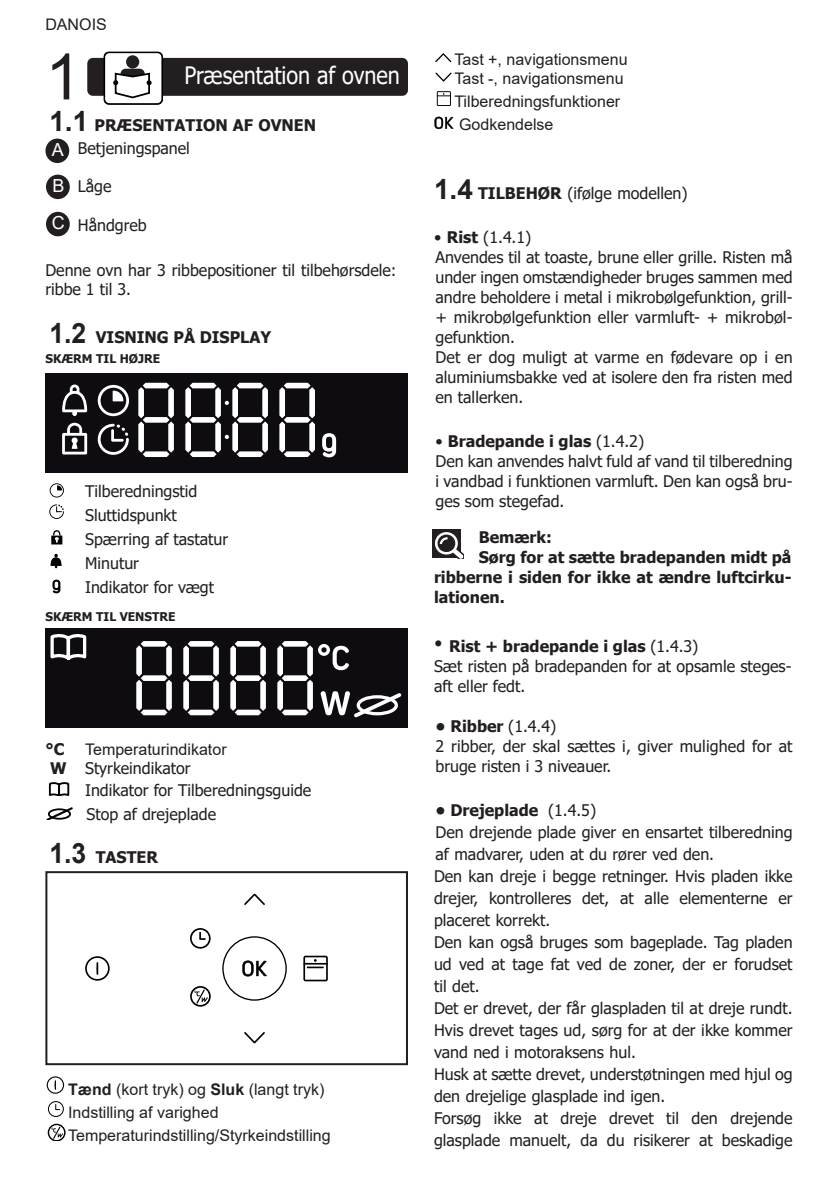
<style>
.page{position:relative;width:840px;height:1191px;background:#fff}
.page>*{position:absolute;margin:0;border:0;box-sizing:border-box;transform-origin:0 0}
.t1{font:64px "Arial";color:#231f20}
.t2{font:24px "Tahoma";color:#fff;scale:.9 1}
.t3{font:18px "Arial";color:#fff}
.t4{font:16px/20px "Tahoma";color:#231f20}
.t5{font:700 16px/20px "Tahoma";color:#231f20;text-align:justify}
.t6{font:16px "Arial";color:#231f20}
.t7{font:700 12px "Tahoma";color:#231f20}
.s1{font-family:"Arial";font-size:28px}
.s2{font-weight:700}
.s3{font-family:"Arial";font-weight:700;font-size:28px}
.s4{font-weight:400}
.s5{font-family:"Arial";font-weight:400;font-size:24px}
</style>
<div class="page">
<svg style="left:46px;top:1076px;width:19px;height:41px"></svg>
<svg style="left:48px;top:1123px;width:18px;height:17px"></svg>
<div style="left:87px;top:58px;width:321px;height:38px;background:#231f20;border-radius:6px"></div>
<svg style="left:103px;top:51px;width:60px;height:54px"></svg>
<svg style="left:45px;top:373px;width:363px;height:99px;background:#333136"></svg>
<svg style="left:244px;top:1032px;width:21px;height:11px"></svg>
<svg style="left:85px;top:956px;width:25px;height:24px"></svg>
<svg style="left:190px;top:928px;width:20px;height:20px"></svg>
<svg style="left:222px;top:936px;width:64px;height:64px"></svg>
<svg style="left:244px;top:893px;width:21px;height:12px"></svg>
<svg style="left:303px;top:955px;width:24px;height:26px"></svg>
<svg style="left:190px;top:986px;width:21px;height:20px"></svg>
<div style="left:45px;top:871px;width:363px;height:194px;border:2px solid #231f20"></div>
<div style="left:46px;top:212px;width:24px;height:24px;background:#231f20;border-radius:50%"></div>
<div style="left:45px;top:139px;width:24px;height:24px;background:#231f20;border-radius:50%"></div>
<div style="left:46px;top:175px;width:24px;height:24px;background:#231f20;border-radius:50%"></div>
<svg style="left:50px;top:483px;width:14px;height:14px"></svg>
<svg style="left:49px;top:504px;width:15px;height:15px"></svg>
<svg style="left:51px;top:530px;width:11px;height:14px"></svg>
<svg style="left:50px;top:554px;width:12px;height:14px"></svg>
<svg style="left:52px;top:579px;width:8px;height:14px"></svg>
<svg style="left:45px;top:628px;width:362px;height:99px;background:#343136"></svg>
<svg style="left:434px;top:53px;width:20px;height:77px"></svg>
<svg style="left:48px;top:782px;width:22px;height:13px"></svg>
<div style="left:432px;top:529px;width:28px;height:29px;background:#231f20"></div>
<svg style="left:435px;top:531px;width:28px;height:28px"></svg>
<svg style="left:47px;top:807px;width:26px;height:12px"></svg>
<p class="t6" style="left:45px;top:13px;width:63px">DANOIS</p>
<p class="t1" style="left:45px;top:33px;width:37px">1</p>
<p class="t2" style="left:184px;top:59px;width:241px">Præsentation af ovnen</p>
<p class="t5" style="left:49px;top:116px;width:268px"><span class="s1">1.1</span> PRÆSENTATION AF OVNEN</p>
<p class="t3" style="left:52px;top:137px;width:14px">A</p>
<p class="t3" style="left:52px;top:173px;width:14px">B</p>
<p class="t3" style="left:52px;top:210px;width:14px">C</p>
<p class="t4" style="left:78px;top:140px;width:113px">Betjeningspanel</p>
<p class="t4" style="left:78px;top:178px;width:35px">Låge</p>
<p class="t4" style="left:78px;top:216px;width:70px">Håndgreb</p>
<p class="t4" style="left:45px;top:261px;width:352px;line-height:19.2px">Denne ovn har 3 ribbepositioner til tilbehørsdele: ribbe 1 til 3.</p>
<p class="t5" style="left:49px;top:328px;width:223px"><span class="s1">1.2</span> VISNING PÅ DISPLAY</p>
<p class="t7" style="left:45px;top:350px;width:116px">SKÆRM TIL HØJRE</p>
<p class="t4" style="left:85px;top:482px;width:114px">Tilberedningstid</p>
<p class="t4" style="left:85px;top:506px;width:93px">Sluttidspunkt</p>
<p class="t4" style="left:85px;top:530px;width:144px">Spærring af tastatur</p>
<p class="t4" style="left:85px;top:554px;width:55px">Minutur</p>
<p class="t4" style="left:85px;top:578px;width:130px">Indikator for vægt</p>
<p class="t7" style="left:45px;top:608px;width:132px">SKÆRM TIL VENSTRE</p>
<p class="t5" style="left:45px;top:740px;width:20px">°C</p>
<p class="t6" style="left:85px;top:738px;width:143px">Temperaturindikator</p>
<p class="t4" style="left:50px;top:759px;width:142px"><span class="s2">W</span> Styrkeindikator</p>
<p class="t4" style="left:85px;top:780px;width:227px">Indikator for Tilberedningsguide</p>
<p class="t4" style="left:87px;top:804px;width:131px">Stop af drejeplade</p>
<p class="t5" style="left:49px;top:848px;width:110px"><span class="s1">1.3</span> TASTER</p>
<p class="t6" style="left:68px;top:1078px;width:258px"><span class="s2">Tænd</span> (kort tryk) og <span class="s2">Sluk</span> (langt tryk)</p>
<p class="t6" style="left:68px;top:1101px;width:152px">Indstilling af varighed</p>
<p class="t6" style="left:68px;top:1124px;width:264px">Temperaturindstilling/Styrkeindstilling</p>
<p class="t6" style="left:454px;top:48px;width:174px">Tast +, navigationsmenu</p>
<p class="t6" style="left:454px;top:67px;width:170px">Tast -, navigationsmenu</p>
<p class="t6" style="left:454px;top:90px;width:167px">Tilberedningsfunktioner</p>
<p class="t6" style="left:459px;top:113px;width:96px">Godkendelse</p>
<p class="t4" style="left:434px;top:184px;width:255px"><span class="s3">1.4</span> <span class="s2">TILBEHØR</span> (ifølge modellen)</p>
<p class="t4" style="left:434px;top:228px;width:99px">• <span class="s2">Rist</span> (1.4.1)</p>
<p class="t4" style="left:435px;top:248px;width:358px;text-align:justify">Anvendes til at toaste, brune eller grille. Risten må under ingen omstændigheder bruges sammen med andre beholdere i metal i mikrobølgefunktion, grill-+ mikrobølgefunktion eller varmluft- + mikrobøl&shy;gefunktion.</p>
<p class="t4" style="left:435px;top:348px;width:358px;text-align:justify">Det er dog muligt at varme en fødevare op i en aluminiumsbakke ved at isolere den fra risten med en tallerken.</p>
<p class="t5" style="left:435px;top:431px;width:210px"><span class="s4">•</span> Bradepande i glas <span class="s4">(1.4.2)</span></p>
<p class="t4" style="left:435px;top:452px;width:358px;text-align:justify">Den kan anvendes halvt fuld af vand til tilberedning i vandbad i funktionen varmluft. Den kan også bru&shy;ges som stegefad.</p>
<p class="t5" style="left:478px;top:527px;width:75px">Bemærk:</p>
<p class="t5" style="left:434px;top:547px;width:359px;text-indent:45px">Sørg for at sætte bradepanden midt på ribberne i siden for ikke at ændre luftcirku&shy;lationen.</p>
<p class="t5" style="left:434px;top:636px;width:266px"><span class="s5">•</span> Rist + bradepande i glas <span class="s4">(1.4.3)</span></p>
<p class="t4" style="left:434px;top:656px;width:359px">Sæt risten på bradepanden for at opsamle steges&shy;aft eller fedt.</p>
<p class="t5" style="left:435px;top:716px;width:122px">• Ribber <span class="s4">(1.4.4)</span></p>
<p class="t4" style="left:435px;top:736px;width:358px">2 ribber, der skal sættes i, giver mulighed for at bruge risten i 3 niveauer.</p>
<p class="t5" style="left:435px;top:800px;width:162px">• Drejeplade <span class="s4">(1.4.5)</span></p>
<p class="t4" style="left:435px;top:821px;width:358px;line-height:22px">Den drejende plade giver en ensartet tilberedning af madvarer, uden at du rører ved den.</p>
<p class="t4" style="left:434px;top:865px;width:360px;line-height:22px;text-align:justify">Den kan dreje i begge retninger. Hvis pladen ikke drejer, kontrolleres det, at alle elementerne er placeret korrekt.</p>
<p class="t4" style="left:434px;top:931px;width:360px;line-height:22px;text-align:justify">Den kan også bruges som bageplade. Tag pladen ud ved at tage fat ved de zoner, der er forudset til det.</p>
<p class="t4" style="left:434px;top:998px;width:360px">Det er drevet, der får glaspladen til at dreje rundt.</p>
<p class="t4" style="left:434px;top:1019px;width:360px;line-height:22px">Hvis drevet tages ud, sørg for at der ikke kommer vand ned i motoraksens hul.</p>
<p class="t4" style="left:434px;top:1063px;width:360px;line-height:22px">Husk at sætte drevet, understøtningen med hjul og den drejelige glasplade ind igen.</p>
<p class="t4" style="left:434px;top:1107px;width:360px;line-height:22px">Forsøg ikke at dreje drevet til den drejende glasplade manuelt, da du risikerer at beskadige</p>
</div>
